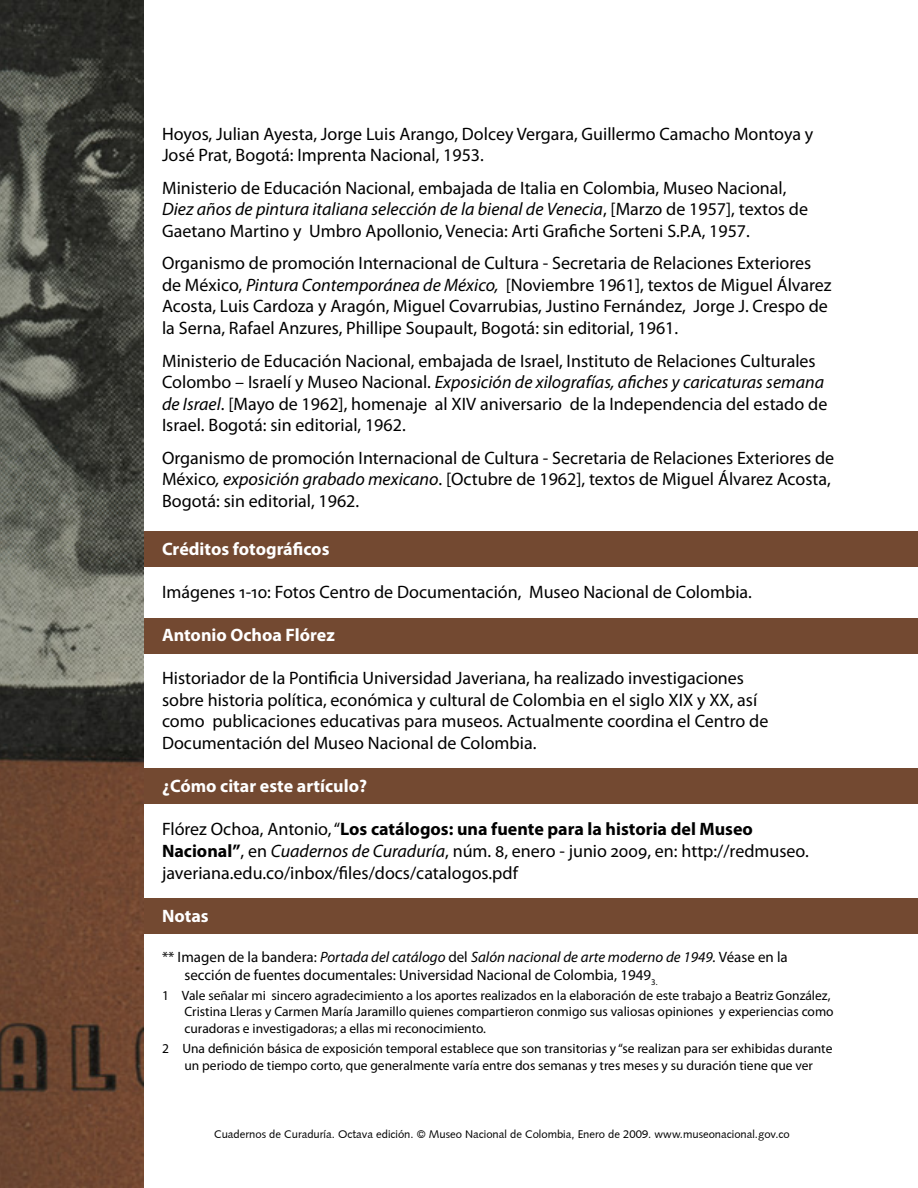
<style>
.page{position:relative;width:918px;height:1188px;background:#fff}
.page>*{position:absolute;margin:0;border:0;box-sizing:border-box;transform-origin:0 0}
.t1{font:18px/21.6px "Myriad Pro";color:#000}
.t2{font:700 18px "Myriad Pro";color:#fff}
.t3{font:15px/18px "Myriad Pro";color:#000}
.t4{font:13.5px/16.2px "Myriad Pro";color:#000}
.t5{font:11.25px "Syntax";color:#000}
.s1{font-style:italic}
.s2{font-weight:700}
</style>
<div class="page">
<img style="left:0;top:0;width:143px;height:1188px">
<div style="left:144px;top:531px;width:774px;height:36px;background:#734931"></div>
<div style="left:144px;top:618px;width:774px;height:36px;background:#734931"></div>
<div style="left:144px;top:768px;width:774px;height:36px;background:#734931"></div>
<div style="left:144px;top:898px;width:774px;height:36px;background:#734931"></div>
<p class="t1" style="left:162px;top:122px;width:653px">Hoyos, Julian Ayesta, Jorge Luis Arango, Dolcey Vergara, Guillermo Camacho Montoya y<br>José Prat, Bogotá: Imprenta Nacional, 1953.</p>
<p class="t1" style="left:162px;top:176px;width:648px">Ministerio de Educación Nacional, embajada de Italia en Colombia, Museo Nacional,<br><span class="s1">Diez años de pintura italiana selección de la bienal de Venecia</span>, [Marzo de 1957], textos de<br>Gaetano Martino y Umbro Apollonio, Venecia: Arti Grafiche Sorteni S.P.A, 1957.</p>
<p class="t1" style="left:162px;top:252px;width:671px">Organismo de promoción Internacional de Cultura - Secretaria de Relaciones Exteriores de México, <span class="s1">Pintura Contemporánea de México,</span> [Noviembre 1961], textos de Miguel Álvarez Acosta, Luis Cardoza y Aragón, Miguel Covarrubias, Justino Fernández, Jorge J. Crespo de la Serna, Rafael Anzures, Phillipe Soupault, Bogotá: sin editorial, 1961.</p>
<p class="t1" style="left:162px;top:349px;width:667px">Ministerio de Educación Nacional, embajada de Israel, Instituto de Relaciones Culturales Colombo – Israelí y Museo Nacional. <span class="s1">Exposición de xilografías, afiches y caricaturas semana de Israel</span>. [Mayo de 1962], homenaje al XIV aniversario de la Independencia del estado de Israel. Bogotá: sin editorial, 1962.</p>
<p class="t1" style="left:162px;top:447px;width:674px">Organismo de promoción Internacional de Cultura - Secretaria de Relaciones Exteriores de<br>México<span class="s1">, exposición grabado mexicano</span>. [Octubre de 1962], textos de Miguel Álvarez Acosta,<br>Bogotá: sin editorial, 1962.</p>
<p class="t2" style="left:162px;top:537px;width:169px">Créditos fotográficos</p>
<p class="t1" style="left:162px;top:581px;width:591px">Imágenes 1-10: Fotos Centro de Documentación, Museo Nacional de Colombia.</p>
<p class="t2" style="left:162px;top:623px;width:174px">Antonio Ochoa Flórez</p>
<p class="t1" style="left:162px;top:667px;width:608px">Historiador de la Pontificia Universidad Javeriana, ha realizado investigaciones sobre historia política, económica y cultural de Colombia en el siglo XIX y XX, así como publicaciones educativas para museos. Actualmente coordina el Centro de Documentación del Museo Nacional de Colombia.</p>
<p class="t2" style="left:162px;top:774px;width:207px">¿Cómo citar este artículo?</p>
<p class="t1" style="left:162px;top:818px;width:648px">Flórez Ochoa, Antonio, “<span class="s2">Los catálogos: una fuente para la historia del Museo<br>Nacional”</span>, en <span class="s1">Cuadernos de Curaduría</span>, núm. 8, enero - junio 2009, en: http://redmuseo. javeriana.edu.co/inbox/files/docs/catalogos.pdf</p>
<p class="t2" style="left:162px;top:904px;width:48px">Notas</p>
<p class="t3" style="left:184px;top:947px;width:605px;text-indent:-22px">** Imagen de la bandera: <span class="s1">Portada del catálogo</span> del <span class="s1">Salón nacional de arte moderno de 1949.</span> Véase en la sección de fuentes documentales: Universidad Nacional de Colombia, 1949<sub>3.</sub></p>
<p class="t4" style="left:185px;top:987px;width:651px;text-indent:-23px">1 Vale señalar mi sincero agradecimiento a los aportes realizados en la elaboración de este trabajo a Beatriz González,<br>Cristina Lleras y Carmen María Jaramillo quienes compartieron conmigo sus valiosas opiniones y experiencias como curadoras e investigadoras; a ellas mi reconocimiento.</p>
<p class="t4" style="left:162px;top:1040px;width:672px;text-align:center">2 Una definición básica de exposición temporal establece que son transitorias y “se realizan para ser exhibidas durante un periodo de tiempo corto, que generalmente varía entre dos semanas y tres meses y su duración tiene que ver</p>
<p class="t5" style="left:214px;top:1128px;width:577px">Cuadernos de Curaduría. Octava edición. © Museo Nacional de Colombia, Enero de 2009. www.museonacional.gov.co</p>
</div>
